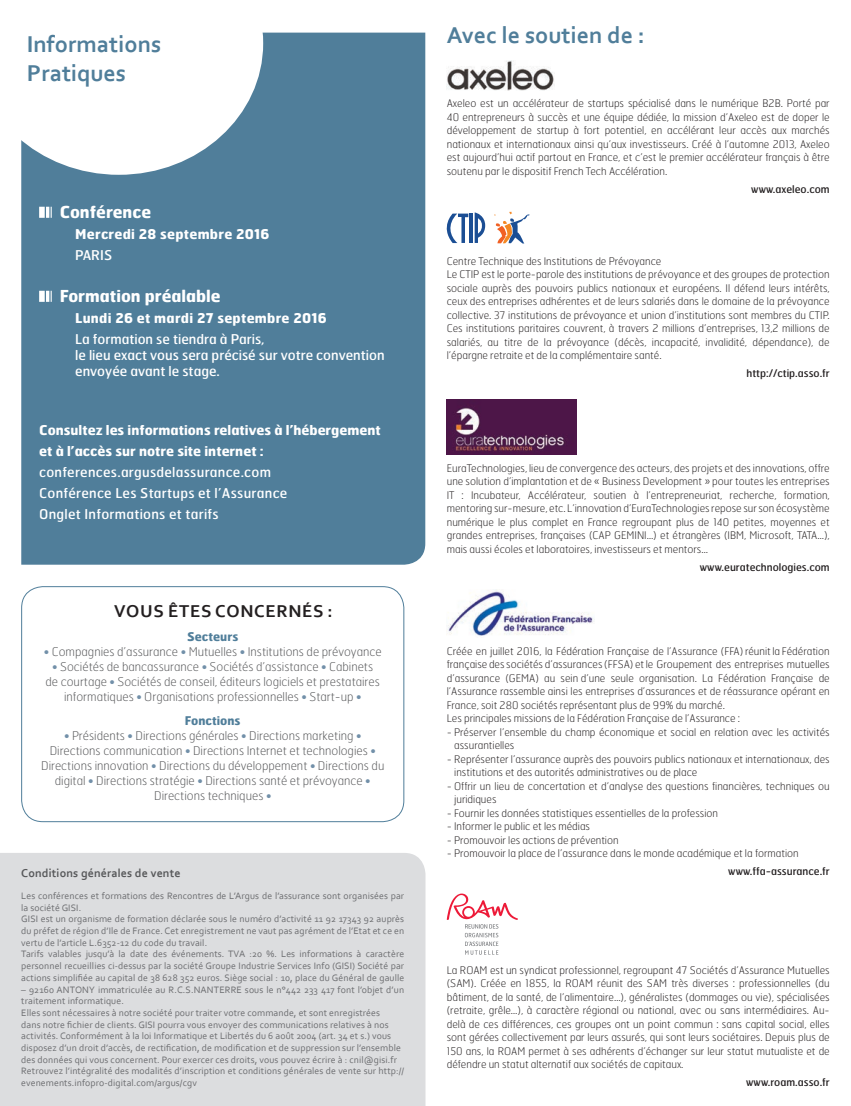
<style>
.page{position:relative;width:851px;height:1106px;background:#fff}
.page>*{position:absolute;margin:0;border:0;box-sizing:border-box;transform-origin:0 0}
.t1{font:700 24px/28.8px "Corbel";color:#507e9a}
.t2{font:700 18px "Corbel";letter-spacing:.04em;color:#231f20}
.t3{font:700 16.5px "Hermes";color:#fff}
.t4{font:13.5px/21px "Hermes";letter-spacing:.02em;color:#fff}
.t5{font:13.5px/16.2px "Hermes";color:#fff}
.t6{font:700 13.5px/21px "Hermes";color:#fff}
.t7{font:700 13.5px "Hermes";letter-spacing:.02em;color:#fff}
.t8{font:100 12px/15px "Hermes";color:#57585a;text-align:center}
.t9{font:700 12px "Corbel";letter-spacing:.01em;color:#57585a}
.t10{font:700 12px "Hermes";color:#507e9a}
.t11{font:100 10.5px/13.5px "Hermes";color:#231f20}
.t12{font:10.5px "Hermes";color:#231f20}
.t13{font:9.75px/11.7px "Corbel";letter-spacing:.01em;color:#6c6d70}
.s1{font-weight:400;color:#7290a9}
</style>
<div class="page">
<div style="left:21px;top:33px;width:404px;height:531px;background:#507e9a"></div>
<svg style="left:21px;top:32px;width:242px;height:143px"></svg>
<svg style="left:39px;top:207px;width:13px;height:11px"></svg>
<svg style="left:39px;top:291px;width:13px;height:11px"></svg>
<div style="left:0;top:853px;width:425px;height:253px;background:#dcdddf"></div>
<div style="left:21px;top:586px;width:383px;height:236px;border:1px solid #507e9a;border-radius:21px"></div>
<img style="left:446px;top:61px;width:108px;height:29px">
<img style="left:446px;top:400px;width:130px;height:54px">
<svg style="left:446px;top:893px;width:72px;height:61px"></svg>
<svg style="left:494px;top:211px;width:35px;height:32px"></svg>
<svg style="left:446px;top:213px;width:22px;height:30px"></svg>
<hr style="left:469px;top:213px;width:3px;height:30px;background:#1b4e94">
<svg style="left:474px;top:212px;width:11px;height:31px"></svg>
<img style="left:446px;top:590px;width:149px;height:46px">
<h1 class="t1" style="left:27px;top:29px;width:136px">Informations<br>Pratiques</h1>
<h3 class="t3" style="left:60px;top:201px;width:93px">Conférence</h3>
<p class="t7" style="left:75px;top:225px;width:196px">Mercredi 28 septembre 2016</p>
<p class="t4" style="left:75px;top:244px;width:39px">PARIS</p>
<h3 class="t3" style="left:60px;top:285px;width:162px">Formation préalable</h3>
<p class="t7" style="left:75px;top:309px;width:253px">Lundi 26 et mardi 27 septembre 2016</p>
<p class="t5" style="left:75px;top:330px;width:311px">La formation se tiendra à Paris,<br>le lieu exact vous sera précisé sur votre convention envoyée avant le stage.</p>
<p class="t6" style="left:39px;top:419px;width:343px">Consultez les informations relatives à l’hébergement et à l’accès sur notre site internet :</p>
<p class="t4" style="left:39px;top:461px;width:250px">conferences.argusdelassurance.com<br>Conférence Les Startups et l’Assurance<br>Onglet Informations et tarifs</p>
<h2 class="t2" style="left:114px;top:600px;width:220px">VOUS ÊTES CONCERNÉS :</h2>
<p class="t10" style="left:187px;top:629px;width:53px">Secteurs</p>
<p class="t8" style="left:44px;top:644px;width:339px"><span class="s1">•</span> Compagnies d’assurance <span class="s1">•</span> Mutuelles <span class="s1">•</span> Institutions de prévoyance</p>
<p class="t8" style="left:46px;top:659px;width:336px"><span class="s1">•</span> Sociétés de bancassurance <span class="s1">•</span> Sociétés d’assistance <span class="s1">•</span> Cabinets de courtage <span class="s1">•</span> Sociétés de conseil, éditeurs logiciels et prestataires informatiques <span class="s1">•</span> Organisations professionnelles <span class="s1">•</span> Start-up <span class="s1">•</span></p>
<p class="t10" style="left:185px;top:712px;width:57px">Fonctions</p>
<p class="t8" style="left:41px;top:728px;width:345px"><span class="s1">•</span> Présidents <span class="s1">•</span> Directions générales <span class="s1">•</span> Directions marketing <span class="s1">• </span>Directions communication <span class="s1">•</span> Directions Internet et technologies <span class="s1">• </span>Directions innovation <span class="s1">•</span> Directions du développement <span class="s1">•</span> Directions du digital <span class="s1">•</span> Directions stratégie <span class="s1">•</span> Directions santé et prévoyance <span class="s1">• </span>Directions techniques <span class="s1">•</span></p>
<p class="t9" style="left:21px;top:865px;width:161px">Conditions générales de vente</p>
<p class="t13" style="left:21px;top:889px;width:384px">Les conférences et formations des Rencontres de L’Argus de l’assurance sont organisées par la société GISI.<br>GISI est un organisme de formation déclarée sous le numéro d’activité 11 92 17343 92 auprès du préfet de région d’Ile de France. Cet enregistrement ne vaut pas agrément de l’Etat et ce en vertu de l’article L.6352-12 du code du travail.<br>Tarifs valables jusqu’à la date des événements. TVA :20 %. Les informations à caractère personnel recueillies ci-dessus par la société Groupe Industrie Services Info (GISI) Société par actions simplifiée au capital de 38 628 352 euros. Siège social : 10, place du Général de gaulle</p>
<p class="t13" style="left:21px;top:983px;width:384px">– 92160 ANTONY immatriculée au R.C.S.NANTERRE sous le n°442 233 417 font l’objet d’un traitement informatique.<br>Elles sont nécessaires à notre société pour traiter votre commande, et sont enregistrées<br>dans notre fichier de clients. GISI pourra vous envoyer des communications relatives à nos activités. Conformément à la loi Informatique et Libertés du 6 août 2004 (art. 34 et s.) vous disposez d’un droit d’accès, de rectification, de modification et de suppression sur l’ensemble des données qui vous concernent. Pour exercer ces droits, vous pouvez écrire à : cnil@gisi.fr Retrouvez l’intégralité des modalités d’inscription et conditions générales de vente sur http:// evenements.infopro-digital.com/argus/cgv</p>
<h1 class="t1" style="left:446px;top:20px;width:200px">Avec le soutien de :</h1>
<p class="t11" style="left:446px;top:97px;width:384px;text-align:justify">Axeleo est un accélérateur de startups spécialisé dans le numérique B2B. Porté par 40 entrepreneurs à succès et une équipe dédiée, la mission d’Axeleo est de doper le développement de startup à fort potentiel, en accélérant leur accès aux marchés nationaux et internationaux ainsi qu’aux investisseurs. Créé à l’automne 2013, Axeleo est aujourd’hui actif partout en France, et c’est le premier accélérateur français à être soutenu par le dispositif French Tech Accélération.</p>
<p class="t12" style="left:751px;top:182px;width:80px">www.axeleo.com</p>
<p class="t11" style="left:446px;top:254px;width:384px">Centre Technique des Institutions de Prévoyance<br>Le CTIP est le porte-parole des institutions de prévoyance et des groupes de protection sociale auprès des pouvoirs publics nationaux et européens. Il défend leurs intérêts, ceux des entreprises adhérentes et de leurs salariés dans le domaine de la prévoyance collective. 37 institutions de prévoyance et union d’institutions sont membres du CTIP.<br>Ces institutions paritaires couvrent, à travers 2 millions d’entreprises, 13,2 millions de salariés, au titre de la prévoyance (décès, incapacité, invalidité, dépendance), de l’épargne retraite et de la complémentaire santé.</p>
<p class="t12" style="left:746px;top:366px;width:85px">http://ctip.asso.fr</p>
<p class="t11" style="left:446px;top:461px;width:384px;text-align:justify">EuraTechnologies, lieu de convergence des acteurs, des projets et des innovations, offre une solution d’implantation et de « Business Development » pour toutes les entreprises IT : Incubateur, Accélérateur, soutien à l’entrepreneuriat, recherche, formation, mentoring sur-mesure, etc. L’innovation d’EuraTechnologies repose sur son écosystème numérique le plus complet en France regroupant plus de 140 petites, moyennes et grandes entreprises, françaises (CAP GEMINI…) et étrangères (IBM, Microsoft, TATA…), mais aussi écoles et laboratoires, investisseurs et mentors…</p>
<p class="t12" style="left:699px;top:560px;width:131px">www.euratechnologies.com</p>
<p class="t11" style="left:446px;top:644px;width:384px">Créée en juillet 2016, la Fédération Française de l’Assurance (FFA) réunit la Fédération française des sociétés d’assurances (FFSA) et le Groupement des entreprises mutuelles d’assurance (GEMA) au sein d’une seule organisation. La Fédération Française de l’Assurance rassemble ainsi les entreprises d’assurances et de réassurance opérant en France, soit 280 sociétés représentant plus de 99% du marché.<br>Les principales missions de la Fédération Française de l’Assurance :</p>
<p class="t11" style="left:454px;top:725px;width:377px;text-indent:-7px">- Préserver l’ensemble du champ économique et social en relation avec les activités assurantielles</p>
<p class="t11" style="left:454px;top:752px;width:377px;text-indent:-7px">- Représenter l’assurance auprès des pouvoirs publics nationaux et internationaux, des institutions et des autorités administratives ou de place</p>
<p class="t11" style="left:454px;top:779px;width:377px;text-indent:-7px">- Offrir un lieu de concertation et d’analyse des questions financières, techniques ou juridiques</p>
<p class="t11" style="left:446px;top:806px;width:273px">- Fournir les données statistiques essentielles de la profession</p>
<p class="t11" style="left:446px;top:819px;width:145px">- Informer le public et les médias</p>
<p class="t11" style="left:446px;top:833px;width:173px">- Promouvoir les actions de prévention</p>
<p class="t11" style="left:446px;top:846px;width:353px">- Promouvoir la place de l’assurance dans le monde académique et la formation</p>
<p class="t12" style="left:728px;top:864px;width:103px">www.ffa-assurance.fr</p>
<p class="t11" style="left:446px;top:963px;width:384px;text-align:justify">La ROAM est un syndicat professionnel, regroupant 47 Sociétés d’Assurance Mutuelles (SAM). Créée en 1855, la ROAM réunit des SAM très diverses : professionnelles (du bâtiment, de la santé, de l’alimentaire…), généralistes (dommages ou vie), spécialisées (retraite, grêle…), à caractère régional ou national, avec ou sans intermédiaires. Au&shy;delà de ces différences, ces groupes ont un point commun : sans capital social, elles sont gérées collectivement par leurs assurés, qui sont leurs sociétaires. Depuis plus de 150 ans, la ROAM permet à ses adhérents d’échanger sur leur statut mutualiste et de défendre un statut alternatif aux sociétés de capitaux.</p>
<p class="t12" style="left:746px;top:1075px;width:85px">www.roam.asso.fr</p>
</div>
